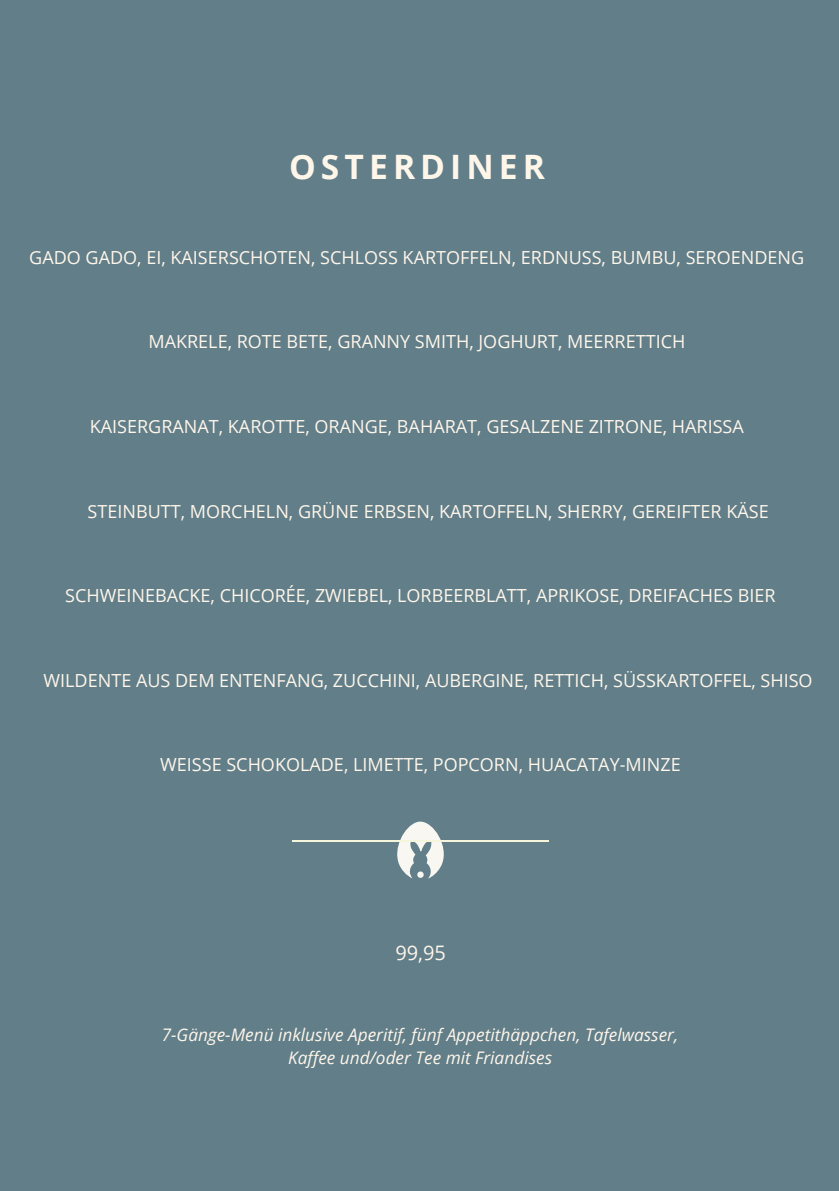
<style>
.page{position:relative;width:839px;height:1191px;background:#fff}
.page>*{position:absolute;margin:0;border:0;box-sizing:border-box;transform-origin:0 0}
.t1{font:700 33.6px "Open Sans";letter-spacing:.15em;color:#fff6ea}
.t2{font:20px "Open Sans";color:#fff6ea}
.t3{font:18px "Open Sans";color:#fff6ea}
.t4{font:italic 17.2px/23px "Open Sans";color:#fff6ea;text-align:center}
</style>
<div class="page">
<div style="left:0;top:0;width:838px;height:1191px;background:#617e89"></div>
<svg style="left:397px;top:822px;width:47px;height:57px"></svg>
<hr style="left:292px;top:840px;width:256px;height:1px;background:#f5f5dc">
<h1 class="t1" style="left:289px;top:143px;width:257px">OSTERDINER</h1>
<p class="t3" style="left:29px;top:245px;width:776px">GADO GADO, EI, KAISERSCHOTEN, SCHLOSS KARTOFFELN, ERDNUSS, BUMBU, SEROENDENG</p>
<p class="t3" style="left:148px;top:329px;width:538px">MAKRELE, ROTE BETE, GRANNY SMITH, JOGHURT, MEERRETTICH</p>
<p class="t3" style="left:90px;top:414px;width:655px">KAISERGRANAT, KAROTTE, ORANGE, BAHARAT, GESALZENE ZITRONE, HARISSA</p>
<p class="t3" style="left:88px;top:498px;width:682px">STEINBUTT, MORCHELN, GRÜNE ERBSEN, KARTOFFELN, SHERRY, GEREIFTER KÄSE</p>
<p class="t3" style="left:65px;top:583px;width:711px">SCHWEINEBACKE, CHICORÉE, ZWIEBEL, LORBEERBLATT, APRIKOSE, DREIFACHES BIER</p>
<p class="t3" style="left:44px;top:668px;width:770px">WILDENTE AUS DEM ENTENFANG, ZUCCHINI, AUBERGINE, RETTICH, SÜSSKARTOFFEL, SHISO</p>
<p class="t3" style="left:160px;top:752px;width:522px">WEISSE SCHOKOLADE, LIMETTE, POPCORN, HUACATAY-MINZE</p>
<p class="t2" style="left:395px;top:938px;width:52px">99,95</p>
<p class="t4" style="left:162px;top:1023px;width:518px">7-Gänge-Menü inklusive Aperitif, fünf Appetithäppchen, Tafelwasser,<br>Kaffee und/oder Tee mit Friandises</p>
</div>
